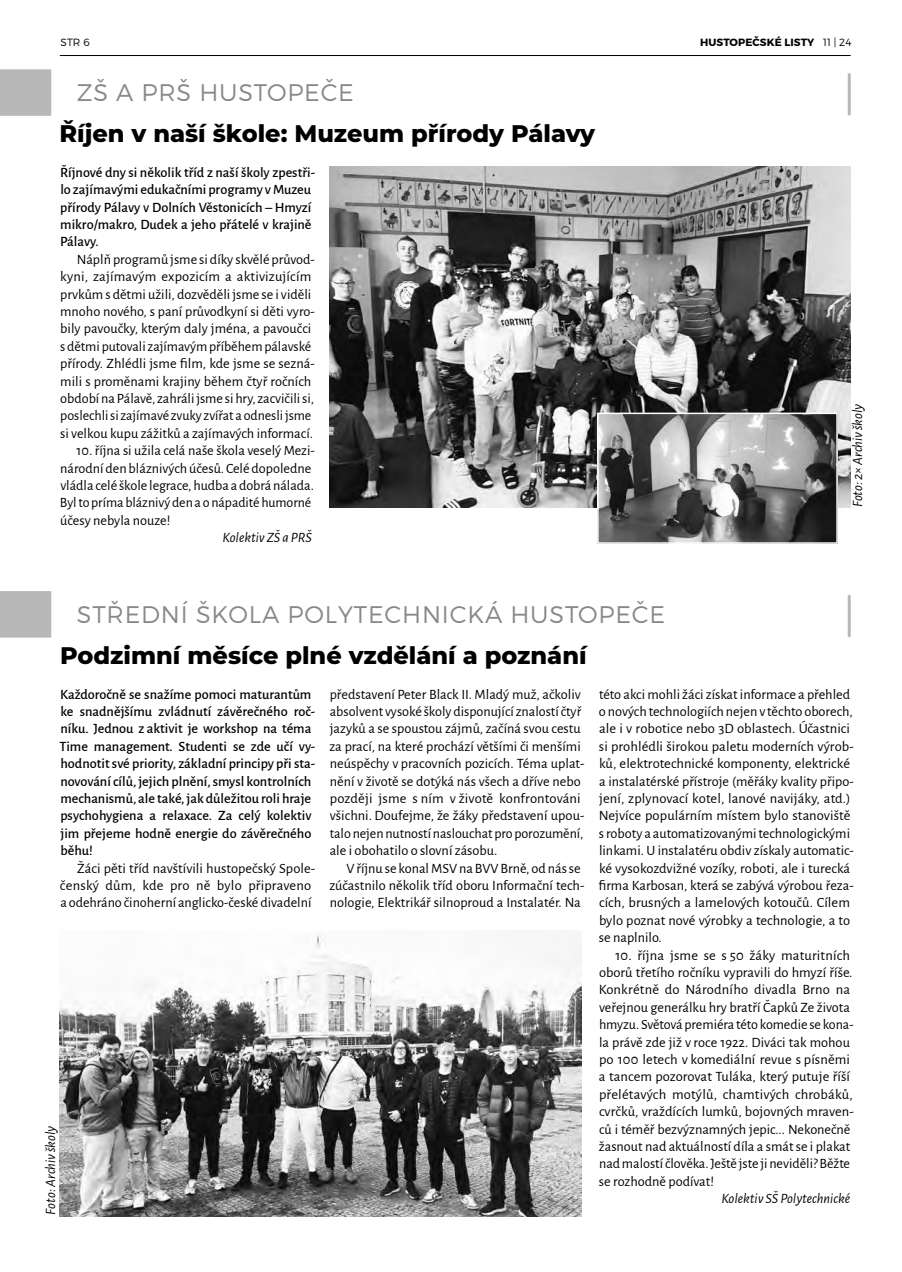
<style>
.page{position:relative;width:902px;height:1272px;background:#fff}
.page>*{position:absolute;margin:0;border:0;box-sizing:border-box;transform-origin:0 0}
.t1{font:800 24px "Montserrat";color:#000}
.t2{font:300 24px "Montserrat";letter-spacing:.035em;color:#888}
.t3{font:14.25px/17.4px "Alegreya Sans";color:#000}
.t4{font:500 14.25px/17.4px "Alegreya Sans";color:#000}
.t5{font:italic 14.25px "Alegreya Sans";color:#000}
.t6{font:700 10.5px "Montserrat";letter-spacing:.01em;color:#000}
.t7{font:300 10.5px "Montserrat";color:#000}
.s1{font-weight:300}
</style>
<div class="page">
<hr style="left:60px;top:55px;width:791px;height:1px;background:#000">
<div style="left:0;top:591px;width:51px;height:47px;background:#b8b8b8"></div>
<hr style="left:848px;top:595px;width:3px;height:42px;background:#b8b8b8">
<img style="left:329px;top:167px;width:522px;height:340px">
<div style="left:0;top:69px;width:51px;height:47px;background:#b8b8b8"></div>
<hr style="left:848px;top:73px;width:3px;height:42px;background:#b8b8b8">
<img style="left:60px;top:935px;width:521px;height:281px">
<img style="left:600px;top:416px;width:235px;height:125px">
<div style="left:597px;top:413px;width:241px;height:131px;border:2px solid #fff"></div>
<p class="t7" style="left:61px;top:36px;width:31px">STR 6</p>
<p class="t6" style="left:700px;top:36px;width:153px">HUSTOPEČSKÉ LISTY <span class="s1">11 | 24</span></p>
<h1 class="t2" style="left:77px;top:79px;width:279px">ZŠ A PRŠ HUSTOPEČE</h1>
<h1 class="t1" style="left:59px;top:120px;width:537px">Říjen v naší škole: Muzeum přírody Pálavy</h1>
<p class="t4" style="left:60px;top:164px;width:256px">Říjnové dny si několik tříd z naší školy zpestři&shy;lo zajímavými edukačními programy v Muzeu přírody Pálavy v Dolních Věstonicích – Hmyzí mikro/makro, Dudek a jeho přátelé v krajině Pálavy.</p>
<p class="t3" style="left:60px;top:251px;width:256px;text-indent:17px">Náplň programů jsme si díky skvělé průvod&shy;kyni, zajímavým expozicím a aktivizujícím prvkům s dětmi užili, dozvěděli jsme se i viděli mnoho nového, s paní průvodkyní si děti vyro&shy;bily pavoučky, kterým daly jména, a pavoučci s dětmi putovali zajímavým příběhem pálavské přírody. Zhlédli jsme film, kde jsme se sezná&shy;mili s proměnami krajiny během čtyř ročních období na Pálavě, zahráli jsme si hry, zacvičili si, poslechli si zajímavé zvuky zvířat a odnesli jsme si velkou kupu zážitků a zajímavých informací.</p>
<p class="t3" style="left:60px;top:442px;width:257px;text-indent:17px">10. října si užila celá naše škola veselý Mezi&shy;národní den bláznivých účesů. Celé dopoledne vládla celé škole legrace, hudba a dobrá nálada.<br>Byl to príma bláznivý den a o nápadité humorné účesy nebyla nouze!</p>
<p class="t5" style="left:223px;top:529px;width:91px">Kolektiv ZŠ a PRŠ</p>
<h1 class="t2" style="left:77px;top:601px;width:590px">STŘEDNÍ ŠKOLA POLYTECHNICKÁ HUSTOPEČE</h1>
<p class="t5" style="left:849px;top:507px;width:106px;rotate:-90deg">Foto: 2× Archiv školy</p>
<h1 class="t1" style="left:60px;top:641px;width:528px">Podzimní měsíce plné vzdělání a poznání</h1>
<p class="t4" style="left:59px;top:686px;width:257px">Každoročně se snažíme pomoci maturantům ke snadnějšímu zvládnutí závěrečného roč&shy;níku. Jednou z aktivit je workshop na téma Time management. Studenti se zde učí vy&shy;hodnotit své priority, základní principy při sta&shy;novování cílů, jejich plnění, smysl kontrolních mechanismů, ale také, jak důležitou roli hraje psychohygiena a relaxace. Za celý kolektiv jim přejeme hodně energie do závěrečného běhu!</p>
<p class="t3" style="left:60px;top:860px;width:257px;text-indent:17px">Žáci pěti tříd navštívili hustopečský Spole&shy;čenský dům, kde pro ně bylo připraveno a odehráno činoherní anglicko-české divadelní</p>
<p class="t3" style="left:329px;top:686px;width:257px">představení Peter Black II. Mladý muž, ačkoliv absolvent vysoké školy disponující znalostí čtyř jazyků a se spoustou zájmů, začíná svou cestu za prací, na které prochází většími či menšími neúspěchy v pracovních pozicích. Téma uplat&shy;nění v životě se dotýká nás všech a dříve nebo později jsme s ním v životě konfrontováni všichni. Doufejme, že žáky představení upou&shy;talo nejen nutností naslouchat pro porozumění, ale i obohatilo o slovní zásobu.</p>
<p class="t3" style="left:329px;top:860px;width:257px;text-indent:17px">V říjnu se konal MSV na BVV Brně, od nás se zúčastnilo několik tříd oboru Informační tech&shy;nologie, Elektrikář silnoproud a Instalatér. Na</p>
<p class="t5" style="left:42px;top:1214px;width:91px;rotate:-90deg">Foto: Archiv školy</p>
<p class="t3" style="left:598px;top:686px;width:257px">této akci mohli žáci získat informace a přehled o nových technologiích nejen v těchto oborech, ale i v robotice nebo 3D oblastech. Účastnici si prohlédli širokou paletu moderních výrob&shy;ků, elektrotechnické komponenty, elektrické a instalatérské přístroje (měřáky kvality připo&shy;jení, zplynovací kotel, lanové navijáky, atd.)<br>Nejvíce populárním místem bylo stanoviště s roboty a automatizovanými technologickými linkami. U instalatéru obdiv získaly automatic&shy;ké vysokozdvižné vozíky, roboti, ale i turecká firma Karbosan, která se zabývá výrobou řeza&shy;cích, brusných a lamelových kotoučů. Cílem bylo poznat nové výrobky a technologie, a to se naplnilo.</p>
<p class="t3" style="left:599px;top:946px;width:257px;text-indent:17px">10. října jsme se s 50 žáky maturitních oborů třetího ročníku vypravili do hmyzí říše.<br>Konkrétně do Národního divadla Brno na veřejnou generálku hry bratří Čapků Ze života hmyzu. Světová premiéra této komedie se kona&shy;la právě zde již v roce 1922. Diváci tak mohou po 100 letech v komediální revue s písněmi a tancem pozorovat Tuláka, který putuje říší přelétavých motýlů, chamtivých chrobáků, cvrčků, vraždících lumků, bojovných mraven&shy;ců i téměř bezvýznamných jepic... Nekonečně žasnout nad aktuálností díla a smát se i plakat nad malostí člověka. Ještě jste ji neviděli? Běžte se rozhodně podívat!</p>
<p class="t5" style="left:721px;top:1190px;width:130px">Kolektiv SŠ Polytechnické</p>
</div>
